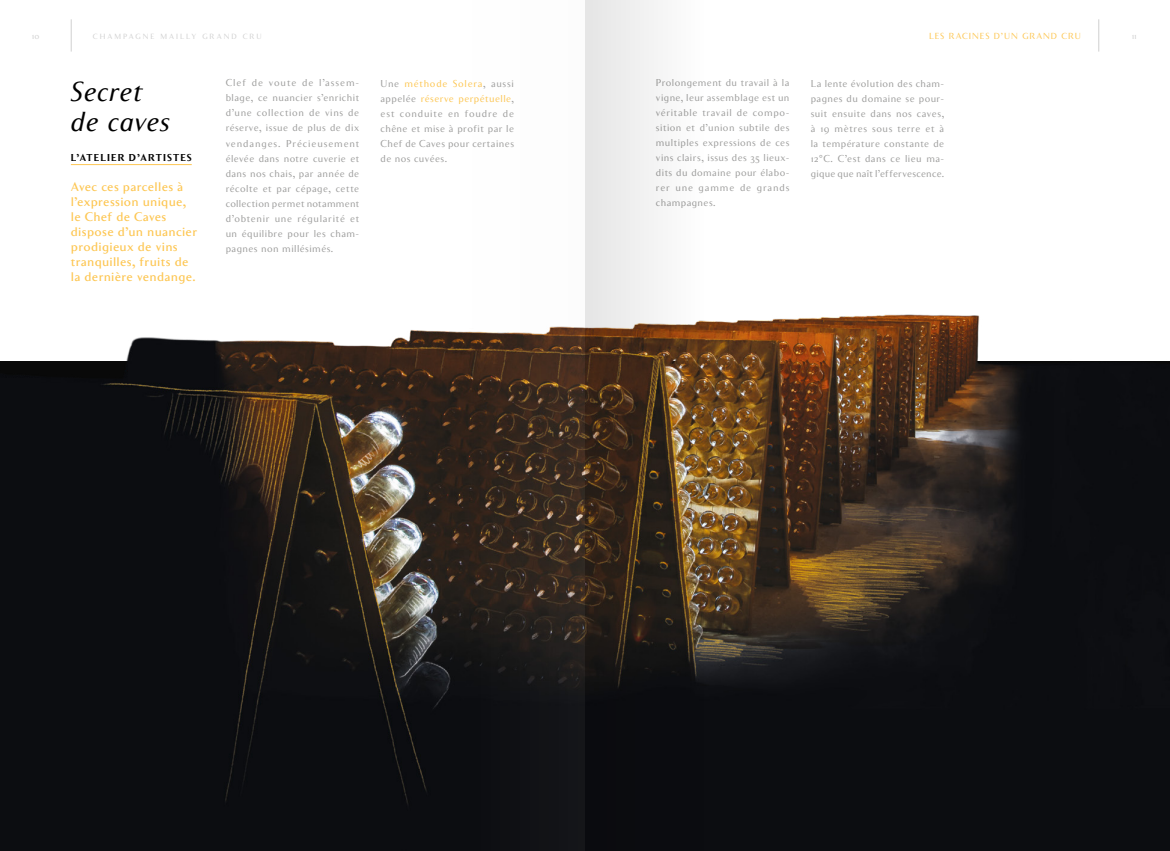
<style>
.page{position:relative;width:1170px;height:851px;background:#fff}
.page>*{position:absolute;margin:0;border:0;box-sizing:border-box;transform-origin:0 0}
.t1{font:italic 27.5px/30px "Clarice";letter-spacing:.01em;color:#000}
.t2{font:500 12.5px/15px "Clarice";letter-spacing:.02em;color:#fdc652}
.t3{font:10px/15px "Clarice";letter-spacing:.04em;color:#9d9d9c;text-align:justify}
.t4{font:700 10px "Clarice";letter-spacing:.12em;color:#000}
.t5{font:8.75px "Clarice";letter-spacing:.115em;color:#fdc652}
.t6{font:8.75px "Clarice";color:#d0d0d0}
.t7{font:7.5px "Clarice";letter-spacing:.265em;color:#d0d0d0}
.s1{color:#fdc652}
</style>
<div class="page">
<hr style="left:1098px;top:19px;width:1px;height:33px;background:#d0d0d0">
<hr style="left:71px;top:19px;width:1px;height:33px;background:#d0d0d0">
<hr style="left:71px;top:164px;width:121px;height:1px;background:#fdc652">
<img style="left:0;top:314px;width:1169px;height:536px">
<svg style="left:585px;top:0;width:132px;height:850px"></svg>
<svg style="left:452px;top:314px;width:133px;height:536px;background:#302822"></svg>
<p class="t5" style="left:929px;top:31px;width:153px">LES RACINES D’UN GRAND CRU</p>
<p class="t6" style="left:32px;top:31px;width:9px">10</p>
<p class="t7" style="left:93px;top:32px;width:170px">CHAMPAGNE MAILLY GRAND CRU</p>
<p class="t6" style="left:1131px;top:31px;width:6px">11</p>
<h1 class="t1" style="left:71px;top:76px;width:101px">Secret de caves</h1>
<p class="t4" style="left:71px;top:151px;width:122px">L’ATELIER D’ARTISTES</p>
<p class="t2" style="left:71px;top:179px;width:128px">Avec ces parcelles à l’expression unique, le Chef de Caves dispose d’un nuancier prodigieux de vins tranquilles, fruits de la dernière vendange.</p>
<p class="t3" style="left:226px;top:75px;width:135px">Clef de voute de l’assem&shy;blage, ce nuancier s’enrichit d’une collection de vins de réserve, issue de plus de dix vendanges. Précieusement élevée dans notre cuverie et dans nos chais, par année de récolte et par cépage, cette collection permet notamment d’obtenir une régularité et un équilibre pour les cham&shy;pagnes non millésimés.</p>
<p class="t3" style="left:380px;top:76px;width:135px">Une <span class="s1">méthode Solera</span>, aussi appelée <span class="s1">réserve perpétuelle</span>, est conduite en foudre de chêne et mise à profit par le Chef de Caves pour certaines de nos cuvées.</p>
<p class="t3" style="left:656px;top:75px;width:135px">Prolongement du travail à la vigne, leur assemblage est un véritable travail de compo&shy;sition et d’union subtile des multiples expressions de ces vins clairs, issus des 35 lieux&shy;dits du domaine pour élabo&shy;rer une gamme de grands champagnes.</p>
<p class="t3" style="left:810px;top:76px;width:135px">La lente évolution des cham&shy;pagnes du domaine se pour&shy;suit ensuite dans nos caves, à 19 mètres sous terre et à la température constante de 12°C. C’est dans ce lieu ma&shy;gique que naît l’effervescence.</p>
</div>
